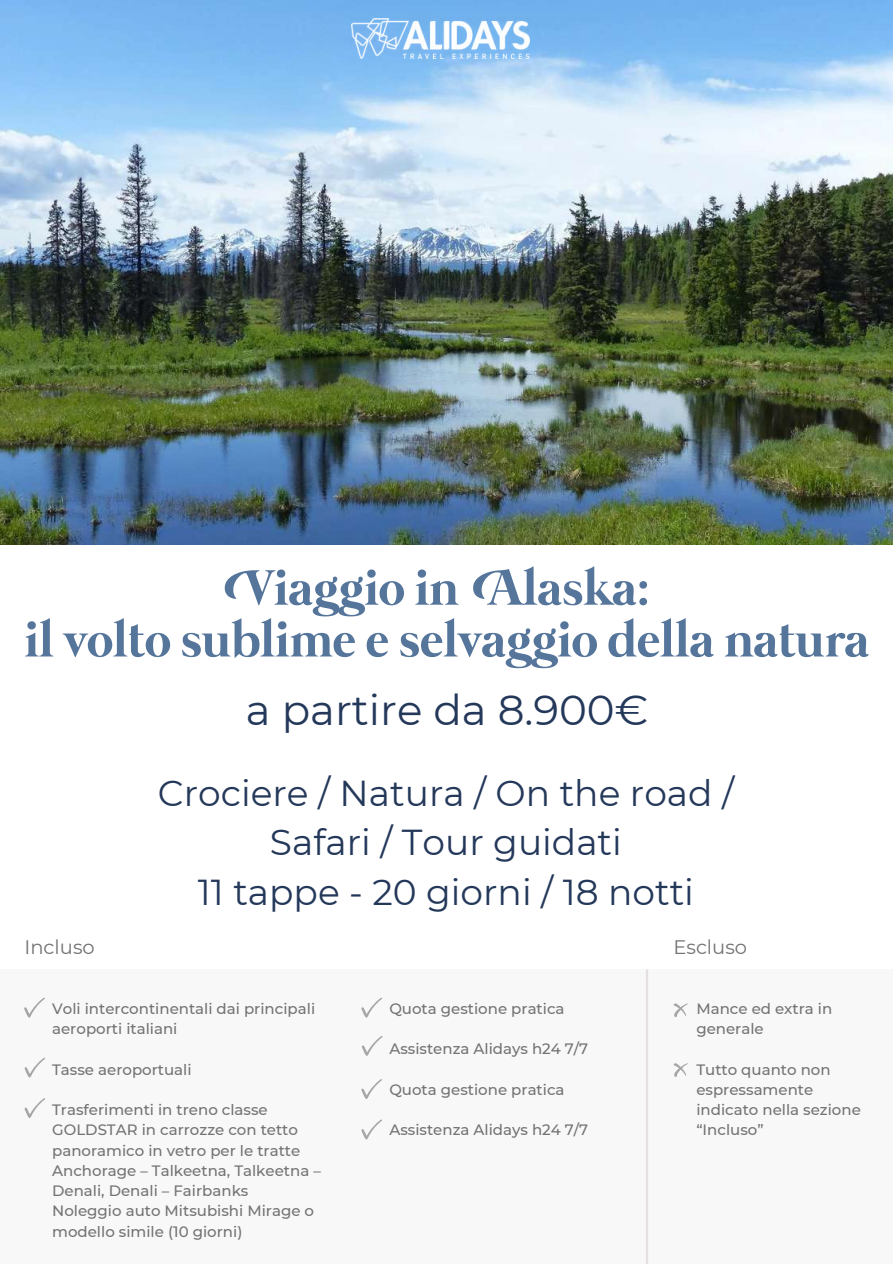
<style>
.page{position:relative;width:893px;height:1264px;background:#fff}
.page>*{position:absolute;margin:0;border:0;box-sizing:border-box;transform-origin:0 0}
.t1{font:700 51px/51.8px "Mermaid Swash Caps";color:#56759b;text-align:center}
.t2{font:42px "Montserrat";color:#24385a}
.t3{font:36px/49.5px "Montserrat";color:#24385a;text-align:center}
.t4{font:19.5px "Montserrat";color:#737373}
.t5{font:500 15px/20.2px "Montserrat";color:#737373}
</style>
<div class="page">
<img style="left:0;top:0;width:892px;height:544px">
<img style="left:351px;top:19px;width:178px;height:39px">
<div style="left:0;top:969px;width:892px;height:294px;background:#f8f8f8"></div>
<svg style="left:24px;top:998px;width:20px;height:19px"></svg>
<svg style="left:361px;top:998px;width:20px;height:19px"></svg>
<svg style="left:25px;top:1057px;width:20px;height:20px"></svg>
<svg style="left:362px;top:1036px;width:20px;height:20px"></svg>
<svg style="left:25px;top:1098px;width:20px;height:20px"></svg>
<svg style="left:673px;top:1003px;width:15px;height:13px"></svg>
<svg style="left:673px;top:1063px;width:15px;height:13px"></svg>
<hr style="left:645px;top:969px;width:3px;height:294px;background:#e4e0e0">
<svg style="left:361px;top:1079px;width:20px;height:20px"></svg>
<svg style="left:361px;top:1120px;width:20px;height:19px"></svg>
<h1 class="t1" style="left:24px;top:566px;width:846px">Viaggio in Alaska:<br>il volto sublime e selvaggio della natura</h1>
<h2 class="t2" style="left:246px;top:684px;width:404px">a partire da 8.900€</h2>
<h3 class="t3" style="left:158px;top:768px;width:577px">Crociere / Natura / On the road /<br>Safari / Tour guidati<br>11 tappe - 20 giorni / 18 notti</h3>
<h3 class="t4" style="left:25px;top:935px;width:72px">Incluso</h3>
<h3 class="t4" style="left:673px;top:935px;width:75px">Escluso</h3>
<p class="t5" style="left:52px;top:998px;width:264px">Voli intercontinentali dai principali aeroporti italiani</p>
<p class="t5" style="left:52px;top:1059px;width:141px">Tasse aeroportuali</p>
<p class="t5" style="left:52px;top:1099px;width:270px">Trasferimenti in treno classe<br>GOLDSTAR in carrozze con tetto panoramico in vetro per le tratte<br>Anchorage – Talkeetna, Talkeetna –<br>Denali, Denali – Fairbanks<br>Noleggio auto Mitsubishi Mirage o modello simile (10 giorni)</p>
<p class="t5" style="left:389px;top:998px;width:177px">Quota gestione pratica</p>
<p class="t5" style="left:389px;top:1038px;width:200px">Assistenza Alidays h24 7/7</p>
<p class="t5" style="left:389px;top:1079px;width:177px">Quota gestione pratica</p>
<p class="t5" style="left:389px;top:1119px;width:200px">Assistenza Alidays h24 7/7</p>
<p class="t5" style="left:696px;top:998px;width:137px">Mance ed extra in generale</p>
<p class="t5" style="left:696px;top:1059px;width:166px">Tutto quanto non espressamente indicato nella sezione “Incluso”</p>
</div>
